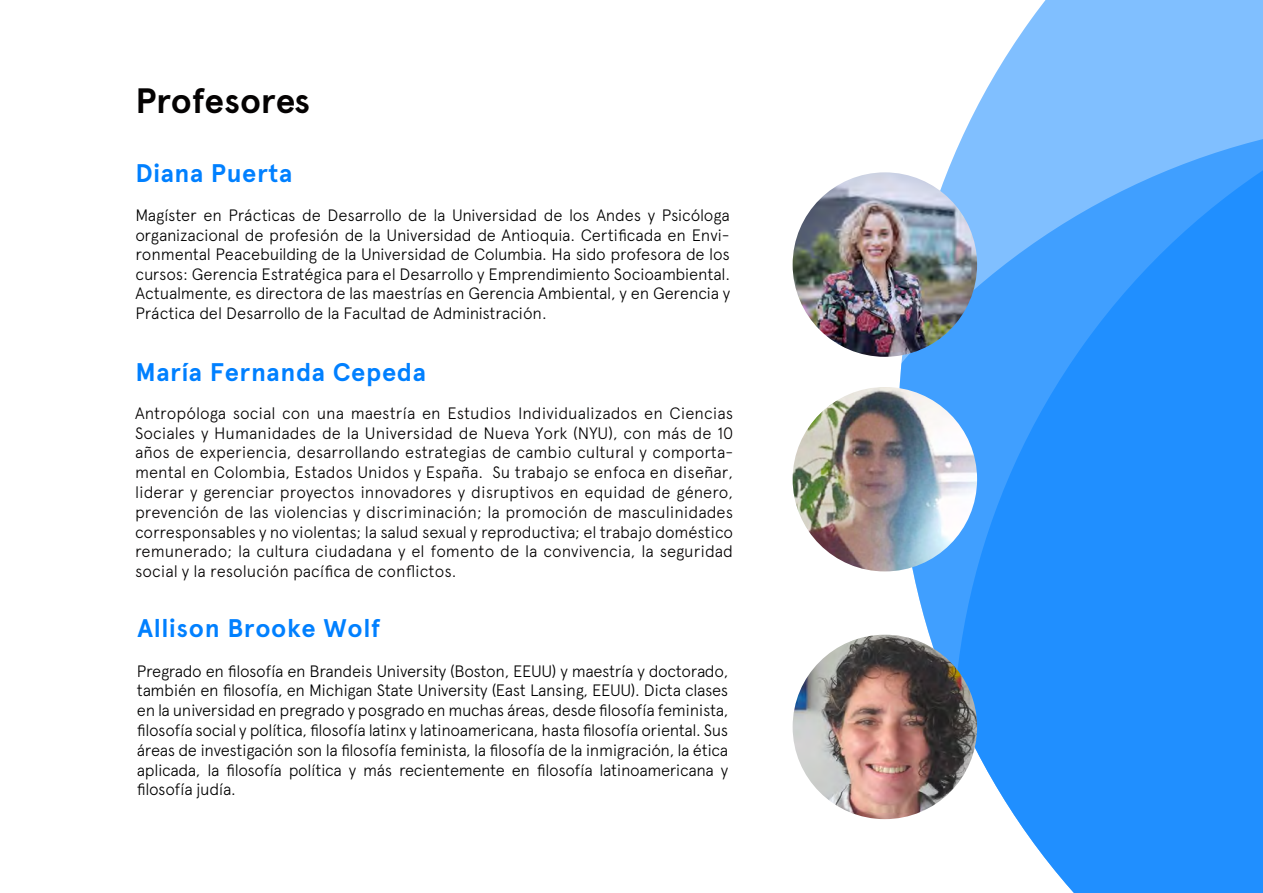
<style>
.page{position:relative;width:1263px;height:893px;background:#fff}
.page>*{position:absolute;margin:0;border:0;box-sizing:border-box;transform-origin:0 0}
.t1{font:700 35.25px "Apercu";letter-spacing:-.005em;color:#040202}
.t2{font:700 25.5px "Apercu";letter-spacing:.025em;color:#0080ff}
.t3{font:300 16.5px/19.8px "Apercu";letter-spacing:-.025em;color:#000;text-align:justify}
.t4{font:300 16.5px/19.8px "Apercu";color:#040202;text-align:justify}
</style>
<div class="page">
<svg style="left:898px;top:0;width:365px;height:893px;background:#51a8fe"></svg>
<img style="left:793px;top:172px;width:184px;height:185px;border-radius:92px">
<img style="left:793px;top:387px;width:184px;height:184px;border-radius:92px">
<img style="left:793px;top:635px;width:184px;height:184px;border-radius:92px">
<h1 class="t1" style="left:135px;top:79px;width:176px">Profesores</h1>
<h2 class="t2" style="left:135px;top:157px;width:158px">Diana Puerta</h2>
<p class="t3" style="left:135px;top:205px;width:596px">Magíster en Prácticas de Desarrollo de la Universidad de los Andes y Psicóloga organizacional de profesión de la Universidad de Antioquia. Certificada en Envi&shy;ronmental Peacebuilding de la Universidad de Columbia. Ha sido profesora de los cursos: Gerencia Estratégica para el Desarrollo y Emprendimiento Socioambiental.<br>Actualmente, es directora de las maestrías en Gerencia Ambiental, y en Gerencia y Práctica del Desarrollo de la Facultad de Administración.</p>
<h2 class="t2" style="left:135px;top:357px;width:292px">María Fernanda Cepeda</h2>
<p class="t4" style="left:135px;top:403px;width:600px">Antropóloga social con una maestría en Estudios Individualizados en Ciencias Sociales y Humanidades de la Universidad de Nueva York (NYU), con más de 10 años de experiencia, desarrollando estrategias de cambio cultural y comporta&shy;mental en Colombia, Estados Unidos y España. Su trabajo se enfoca en diseñar, liderar y gerenciar proyectos innovadores y disruptivos en equidad de género, prevención de las violencias y discriminación; la promoción de masculinidades corresponsables y no violentas; la salud sexual y reproductiva; el trabajo doméstico remunerado; la cultura ciudadana y el fomento de la convivencia, la seguridad social y la resolución pacífica de conflictos.</p>
<h2 class="t2" style="left:137px;top:612px;width:245px">Allison Brooke Wolf</h2>
<p class="t3" style="left:137px;top:661px;width:593px">Pregrado en filosofía en Brandeis University (Boston, EEUU) y maestría y doctorado, también en filosofía, en Michigan State University (East Lansing, EEUU). Dicta clases en la universidad en pregrado y posgrado en muchas áreas, desde filosofía feminista, filosofía social y política, filosofía latinx y latinoamericana, hasta filosofía oriental. Sus áreas de investigación son la filosofía feminista, la filosofía de la inmigración, la ética aplicada, la filosofía política y más recientemente en filosofía latinoamericana y filosofía judía.</p>
</div>
